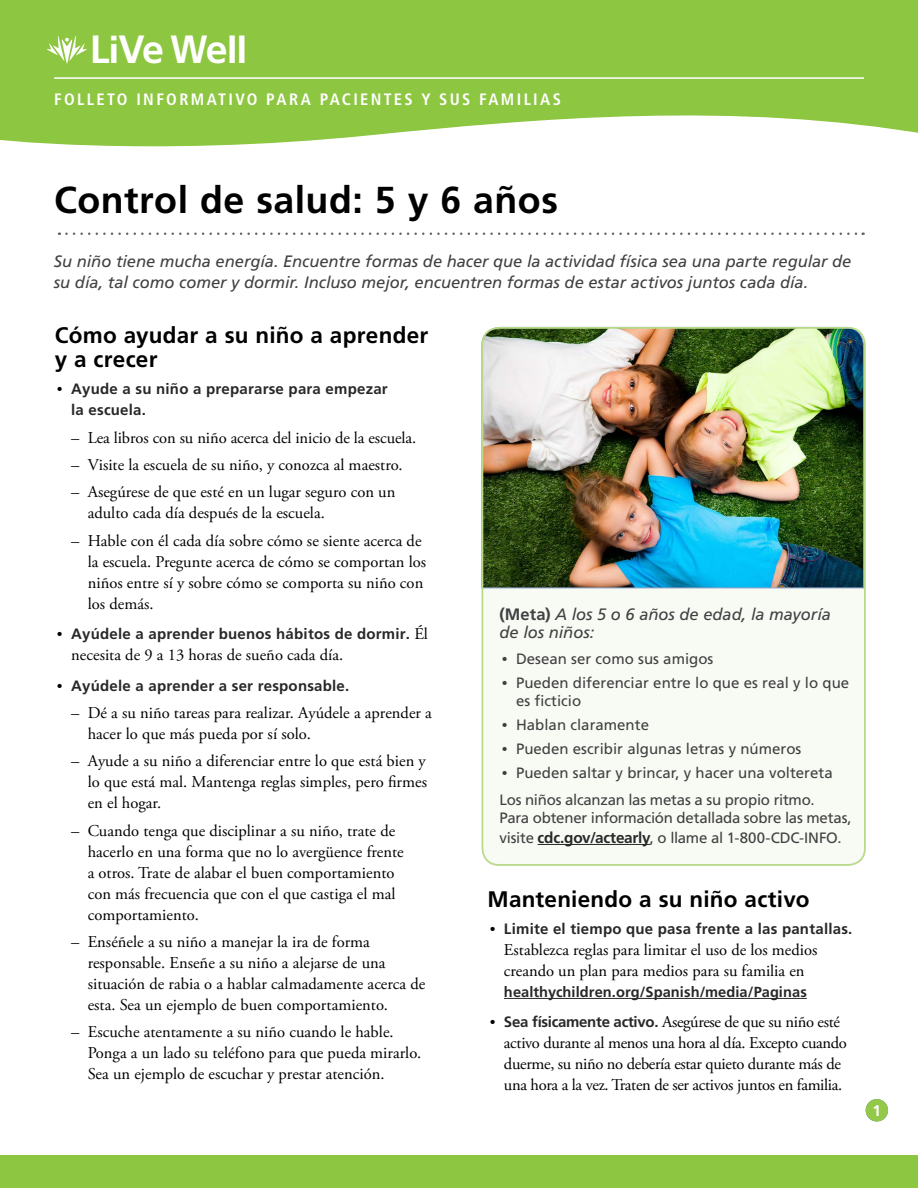
<style>
.page{position:relative;width:918px;height:1188px;background:#fff}
.page>*{position:absolute;margin:0;border:0;box-sizing:border-box;transform-origin:0 0}
.t1{font:700 39.45px "Frutiger LT Std";color:#fff}
.Title__h1{font:700 37.5px "Frutiger LT Std";letter-spacing:.015em;color:#000}
.Level_1__h2{font:700 22.5px/24.8px "Frutiger LT Std";letter-spacing:.01em;color:#000}
.t2{font:16.5px/21px "Adobe Garamond Pro";color:#000}
.t3{font:16.5px/21px "Adobe Garamond Pro";letter-spacing:-.02em;color:#000}
.Opening_paragraph_te{font:italic 16.5px/21px "Frutiger LT Std";letter-spacing:-.005em;color:#414042}
.Level_1{font:italic 16.5px/18px "Frutiger LT Std";letter-spacing:-.005em;color:#414042}
.t4{font:700 condensed 16.5px "Frutiger LT Std";letter-spacing:.14em;color:#fff}
.t5{font:700 15.45px "Frutiger LT Std";color:#fff}
.caption_callout{font:15px/18px "Frutiger LT Std";color:#414042}
.t6{font:700 15px/21px "Frutiger LT Std";letter-spacing:.015em;color:#292829}
.t7{font:700 14.7px "Frutiger LT Std";letter-spacing:.005em;color:#292829}
.s1{font-size:37.05px}
.s2{font-size:36.6px}
.s3{font-family:"Adobe Garamond Pro";font-weight:400;color:#000}
.s4{font-family:"Adobe Garamond Pro";font-weight:400;font-size:16.5px;color:#000}
.s5{font-weight:700;font-style:normal}
.s6{font-family:"Adobe Garamond Pro"}
.s7{font-weight:700;font-size:15.3px;color:#292829}
.s8{font-size:15px}
.s9{font-family:"Frutiger LT Std";font-weight:700;font-size:15px;color:#292829}
</style>
<div class="page">
<div style="left:0;top:1155px;width:918px;height:33px;background:#8dc640"></div>
<div style="left:866px;top:1099px;width:22px;height:22px;background:#93c848;border-radius:50%"></div>
<svg style="left:0;top:0;width:918px;height:147px;background:#9c5"></svg>
<svg style="left:47px;top:36px;width:40px;height:28px"></svg>
<hr style="left:54px;top:77px;width:810px;height:2px;background:#fff">
<div style="left:483px;top:589px;width:380px;height:277px;background:#f8fbf4"></div>
<img style="left:481px;top:327px;width:382px;height:262px">
<svg style="left:66px;top:233px;width:798px;height:2px"></svg>
<hr style="left:504px;top:998px;width:303px;height:1px;background:#292829">
<hr style="left:538px;top:844px;width:112px;height:1px;background:#292829">
<div style="left:482px;top:327px;width:384px;height:539px;border:2px solid #b9da8a;border-radius:16px"></div>
<h1 class="t1" style="left:90px;top:27px;width:159px">L<span class="s1">i</span>Ve We<span class="s2">ll</span></h1>
<p class="t4" style="left:54px;top:90px;width:509px">FOLLETO INFORMATIVO PARA PACIENTES Y SUS FAMILIAS</p>
<p class="Title__h1" style="left:54px;top:177px;width:506px">Control de salud: 5 y 6 años</p>
<p class="Opening_paragraph_te" style="left:54px;top:251px;width:799px">Su niño tiene mucha energía. Encuentre formas de hacer que la actividad física sea una parte regular de su día, tal como comer y dormir. Incluso mejor, encuentren formas de estar activos juntos cada día.</p>
<p class="Level_1__h2" style="left:55px;top:323px;width:375px">Cómo ayudar a su niño a aprender y a crecer</p>
<p class="t6" style="left:71px;top:379px;width:318px;text-indent:-14px"><span class="s3">•</span> Ayude a su niño a prepararse para empezar la escuela.</p>
<p class="t2" style="left:71px;top:428px;width:346px">– Lea libros con su niño acerca del inicio de la escuela.</p>
<p class="t2" style="left:71px;top:455px;width:333px">– Visite la escuela de su niño, y conozca al maestro.</p>
<p class="t2" style="left:88px;top:482px;width:309px;text-indent:-16px">– Asegúrese de que esté en un lugar seguro con un adulto cada día después de la escuela.</p>
<p class="t2" style="left:88px;top:531px;width:340px;text-indent:-16px">– Hable con él cada día sobre cómo se siente acerca de la escuela. Pregunte acerca de cómo se comportan los niños entre sí y sobre cómo se comporta su niño con los demás.</p>
<p class="t6" style="left:57px;top:624px;width:373px"><span class="s3">•</span> Ayúdele a aprender buenos hábitos de dormir. <span class="s4">Él</span></p>
<p class="t2" style="left:71px;top:645px;width:274px">necesita de 9 a 13 horas de sueño cada día.</p>
<p class="t6" style="left:57px;top:675px;width:294px"><span class="s3">•</span> Ayúdele a aprender a ser responsable.</p>
<p class="t2" style="left:88px;top:703px;width:346px;text-indent:-16px">– Dé a su niño tareas para realizar. Ayúdele a aprender a hacer lo que más pueda por sí solo.</p>
<p class="t2" style="left:88px;top:751px;width:341px;text-align:justify;text-indent:-16px">– Ayude a su niño a diferenciar entre lo que está bien y lo que está mal. Mantenga reglas simples, pero firmes en el hogar.</p>
<p class="t2" style="left:88px;top:821px;width:318px;text-indent:-16px">– Cuando tenga que disciplinar a su niño, trate de hacerlo en una forma que no lo avergüence frente a otros. Trate de alabar el buen comportamiento con más frecuencia que con el que castiga el mal comportamiento.</p>
<p class="t2" style="left:88px;top:932px;width:339px;text-indent:-16px">– Enséñele a su niño a manejar la ira de forma responsable. Enseñe a su niño a alejarse de una situación de rabia o a hablar calmadamente acerca de esta. Sea un ejemplo de buen comportamiento.</p>
<p class="t2" style="left:88px;top:1022px;width:335px;text-indent:-16px">– Escuche atentamente a su niño cuando le hable.<br>Ponga a un lado su teléfono para que pueda mirarlo.<br>Sea un ejemplo de escuchar y prestar atención.</p>
<p class="Level_1" style="left:500px;top:606px;width:333px"><span class="s5">(Meta)</span> A los 5 o 6 años de edad, la mayoría de los niños:</p>
<p class="caption_callout" style="left:502px;top:650px;width:213px"><span class="s6">•</span> Desean ser como sus amigos</p>
<p class="caption_callout" style="left:516px;top:674px;width:335px;text-indent:-14px"><span class="s6">•</span> Pueden diferenciar entre lo que es real y lo que es ficticio</p>
<p class="caption_callout" style="left:502px;top:716px;width:149px"><span class="s6">•</span> Hablan claramente</p>
<p class="caption_callout" style="left:502px;top:740px;width:301px"><span class="s6">•</span> Pueden escribir algunas letras y números</p>
<p class="caption_callout" style="left:502px;top:764px;width:332px"><span class="s6">•</span> Pueden saltar y brincar, y hacer una voltereta</p>
<p class="caption_callout" style="left:500px;top:791px;width:354px">Los niños alcanzan las metas a su propio ritmo.<br>Para obtener información detallada sobre las metas,</p>
<p class="caption_callout" style="left:500px;top:829px;width:344px">visite <span class="s7">cdc.gov/actearly</span>, o llame al 1-800-CDC-INFO.</p>
<p class="Level_1__h2" style="left:487px;top:887px;width:323px">Manteniendo a su niño activo</p>
<p class="t6" style="left:490px;top:918px;width:364px"><span class="s3">•</span> Limite el tiempo que pasa frente a las pantallas.</p>
<p class="t2" style="left:504px;top:940px;width:315px">Establezca reglas para limitar el uso de los medios creando un plan para medios para su familia en</p>
<p class="t7" style="left:504px;top:983px;width:304px">healthychildren.org/Spanish/media/Paginas</p>
<p class="t3" style="left:504px;top:1012px;width:344px;text-indent:-14px"><span class="s8">•</span> <span class="s9">Sea físicamente activo.</span> Asegúrese de que su niño esté activo durante al menos una hora al día. Excepto cuando duerme, su niño no debería estar quieto durante más de una hora a la vez. Traten de ser activos juntos en familia.</p>
<p class="t5" style="left:873px;top:1101px;width:10px">1</p>
</div>
